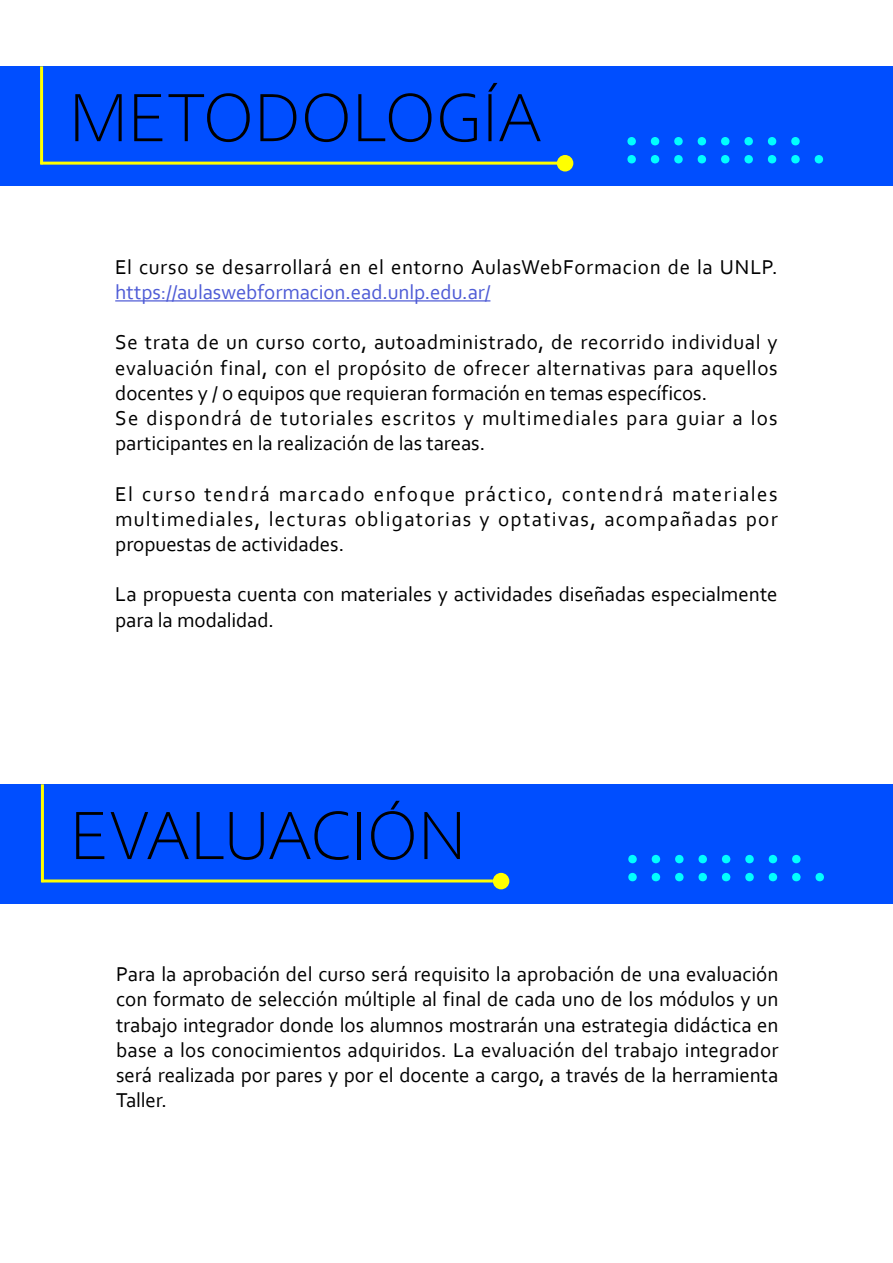
<style>
.page{position:relative;width:893px;height:1263px;background:#fff}
.page>*{position:absolute;margin:0;border:0;box-sizing:border-box;transform-origin:0 0}
.t1{font:300 72px "Corbel";letter-spacing:-.015em;color:#000}
.t2{font:72px "N Sim Sun";color:#0ff}
.t3{font:21px/25.2px "Corbel";letter-spacing:.02em;color:#000;text-align:justify}
.t4{font:21px/25.2px "Corbel";color:#000}
.t5{font:21px "Corbel";letter-spacing:-.005em;color:#4f5cd6}
.s1{font-family:"N Sim Sun";font-weight:400;color:#0ff}
</style>
<div class="page">
<div style="left:0;top:66px;width:892px;height:120px;background:#004eff"></div>
<hr style="left:40px;top:162px;width:523px;height:3px;background:#ff0">
<hr style="left:40px;top:66px;width:3px;height:98px;background:#ff0">
<div style="left:557px;top:155px;width:16px;height:16px;background:#ff0;border-radius:50%"></div>
<hr style="left:115px;top:300px;width:375px;height:1px;background:#4f5cd6">
<div style="left:0;top:784px;width:893px;height:120px;background:#004eff"></div>
<hr style="left:41px;top:879px;width:452px;height:3px;background:#ff0">
<hr style="left:41px;top:784px;width:3px;height:98px;background:#ff0">
<div style="left:493px;top:873px;width:16px;height:16px;background:#ff0;border-radius:50%"></div>
<h1 class="t1" style="left:69px;top:71px;width:755px">METODOLOGÍA <span class="s1">........</span></h1>
<h1 class="t2" style="left:623px;top:102px;width:225px">.........</h1>
<p class="t3" style="left:115px;top:254px;width:664px">El curso se desarrollará en el entorno AulasWebFormacion de la UNLP.</p>
<p class="t5" style="left:115px;top:279px;width:377px">https://aulaswebformacion.ead.unlp.edu.ar/</p>
<p class="t3" style="left:115px;top:329px;width:664px;text-align:left">Se trata de un curso corto, autoadministrado, de recorrido individual y evaluación final, con el propósito de ofrecer alternativas para aquellos docentes y / o equipos que requieran formación en temas específicos.<br>Se dispondrá de tutoriales escritos y multimediales para guiar a los participantes en la realización de las tareas.</p>
<p class="t3" style="left:115px;top:480px;width:664px">El curso tendrá marcado enfoque práctico, contendrá materiales multimediales, lecturas obligatorias y optativas, acompañadas por propuestas de actividades.</p>
<p class="t4" style="left:115px;top:581px;width:664px">La propuesta cuenta con materiales y actividades diseñadas especialmente para la modalidad.</p>
<h1 class="t1" style="left:70px;top:789px;width:398px">EVALUACIÓN</h1>
<h1 class="t2" style="left:623px;top:802px;width:201px">........</h1>
<h1 class="t2" style="left:623px;top:820px;width:225px">.........</h1>
<p class="t3" style="left:116px;top:961px;width:664px">Para la aprobación del curso será requisito la aprobación de una evaluación con formato de selección múltiple al final de cada uno de los módulos y un trabajo integrador donde los alumnos mostrarán una estrategia didáctica en base a los conocimientos adquiridos. La evaluación del trabajo integrador será realizada por pares y por el docente a cargo, a través de la herramienta Taller.</p>
</div>
